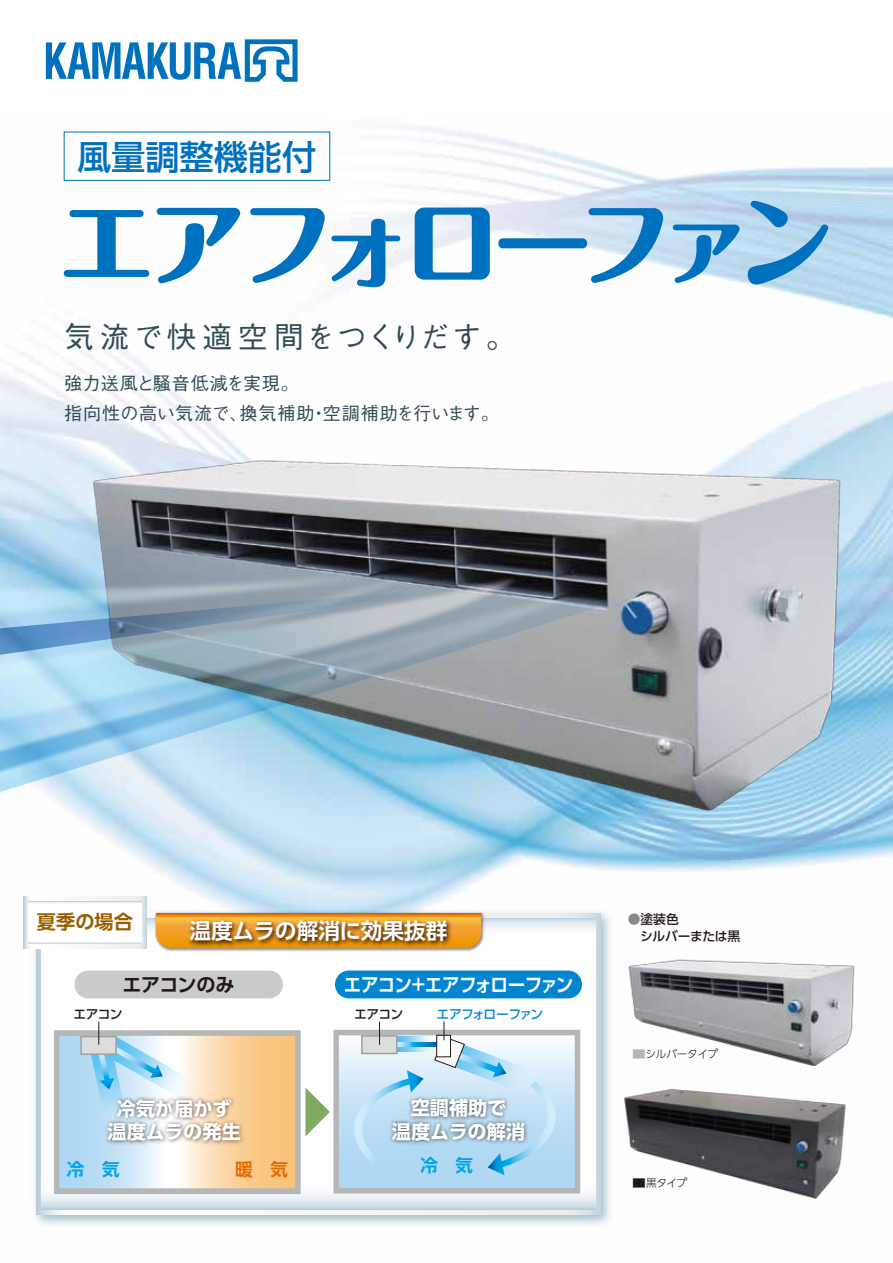
<style>
.page{position:relative;width:893px;height:1263px;background:#fff}
.page>*{position:absolute;margin:0;border:0;box-sizing:border-box;transform-origin:0 0}
.t1{font:800 97.8px "Maru Fo Pro";letter-spacing:-.135em;color:#0071be}
.t2{font:500 34.2px "UD Shin Go Pro";color:#0071be}
.t3{font:500 29.7px "Gothic BBB Pr 6";letter-spacing:.095em;color:#314a57}
.t4{font:700 21.75px "UD Shin Go Pro De";color:#fff}
.t5{font:700 19.2px/23.4px "UD Shin Go Pro";color:#fff;text-align:center}
.t6{font:700 19.2px "UD Shin Go Pro De";letter-spacing:-.045em;color:#fff;scale:.92 1}
.t7{font:700 19.2px "UD Shin Go Pro De";letter-spacing:-.02em;color:#221815}
.t8{font:700 19.2px "UD Shin Go Pro De";letter-spacing:.005em;color:#985d00}
.t9{font:500 18px/29.7px "Gothic BBB Pr 6";letter-spacing:.02em;color:#314a57}
.t10{font:700 17.7px "UD Shin Go Pro De";color:#00a4ea}
.t11{font:700 17.7px "UD Shin Go Pro De";color:#e66b01}
.t12{font:500 12.75px/17px "UD Shin Go Pro";letter-spacing:-.01em;color:#221815}
.t13{font:500 12.75px "UD Shin Go Pro";letter-spacing:-.085em;color:#0086d1}
.t14{font:500 12.75px "UD Shin Go Pro";letter-spacing:-.03em;color:#221815}
.t15{font:300 10.65px "UD Shin Go Pro";letter-spacing:-.035em;color:#221815}
.t16{font:300 10.65px "UD Shin Go Pro";letter-spacing:-.035em;color:#221815;scale:1.3 1}
.s1{color:#898989}
.s2{color:#b5b6b6}
</style>
<div class="page">
<img style="left:0;top:125px;width:893px;height:733px">
<img style="left:20px;top:306px;width:850px;height:598px">
<img style="left:0;top:829px;width:633px;height:7px">
<img style="left:0;top:510px;width:538px;height:24px">
<img style="left:0;top:523px;width:414px;height:11px">
<img style="left:0;top:534px;width:660px;height:295px">
<svg style="left:46px;top:39px;width:252px;height:43px"></svg>
<div style="left:64px;top:132px;width:266px;height:49px;border:1px solid #0071be"></div>
<img style="left:34px;top:904px;width:576px;height:321px">
<svg style="left:36px;top:913px;width:564px;height:302px"></svg>
<svg style="left:41px;top:918px;width:554px;height:291px"></svg>
<img style="left:154px;top:911px;width:332px;height:42px">
<svg style="left:156px;top:913px;width:325px;height:35px;background:#e99323"></svg>
<img style="left:184px;top:915px;width:271px;height:40px">
<svg style="left:54px;top:1022px;width:526px;height:172px"></svg>
<div style="left:74px;top:970px;width:209px;height:28px;background:#c9caca;border-radius:14px"></div>
<div style="left:335px;top:970px;width:247px;height:28px;background:#0086d1;border-radius:14px"></div>
<svg style="left:23px;top:896px;width:123px;height:53px"></svg>
<div style="left:29px;top:901px;width:112px;height:42px;background:#fff"></div>
<img style="left:607px;top:914px;width:248px;height:191px">
<img style="left:619px;top:1053px;width:231px;height:146px">
<img style="left:101px;top:1092px;width:146px;height:61px">
<h2 class="t2" style="left:77px;top:129px;width:241px">風量調整機能付</h2>
<h1 class="t1" style="left:58px;top:165px;width:778px">エアフォローファン</h1>
<h3 class="t3" style="left:64px;top:313px;width:453px">気流で快適空間をつくりだす。</h3>
<p class="t9" style="left:64px;top:368px;width:436px">強力送風と騒音低減を実現。<br>指向性の高い気流で、換気補助・空調補助を行います。</p>
<p class="t8" style="left:37px;top:906px;width:97px">夏季の場合</p>
<p class="t12" style="left:628px;top:910px;width:114px"><span class="s1">●</span>塗装色<br>　シルバーまたは黒</p>
<p class="t4" style="left:189px;top:913px;width:260px">温度ムラの解消に効果抜群</p>
<p class="t7" style="left:122px;top:969px;width:114px">エアコンのみ</p>
<p class="t6" style="left:344px;top:969px;width:251px">エアコン+エアフォローファン</p>
<p class="t14" style="left:73px;top:1004px;width:51px">エアコン</p>
<p class="t14" style="left:354px;top:1004px;width:51px">エアコン</p>
<p class="t13" style="left:437px;top:1004px;width:108px">エアフォローファン</p>
<p class="t5" style="left:108px;top:1096px;width:135px">冷気が届かず温度ムラの発生</p>
<p class="t10" style="left:67px;top:1154px;width:54px">冷　気</p>
<p class="t11" style="left:235px;top:1154px;width:54px">暖　気</p>
<p class="t5" style="left:392px;top:1096px;width:135px">空調補助で<br>温度ムラの解消</p>
<p class="t10" style="left:420px;top:1151px;width:54px">冷　気</p>
<p class="t15" style="left:632px;top:1045px;width:88px"><span class="s2">■</span>シルバータイプ</p>
<p class="t16" style="left:632px;top:1174px;width:44px">■黒タイプ</p>
</div>
